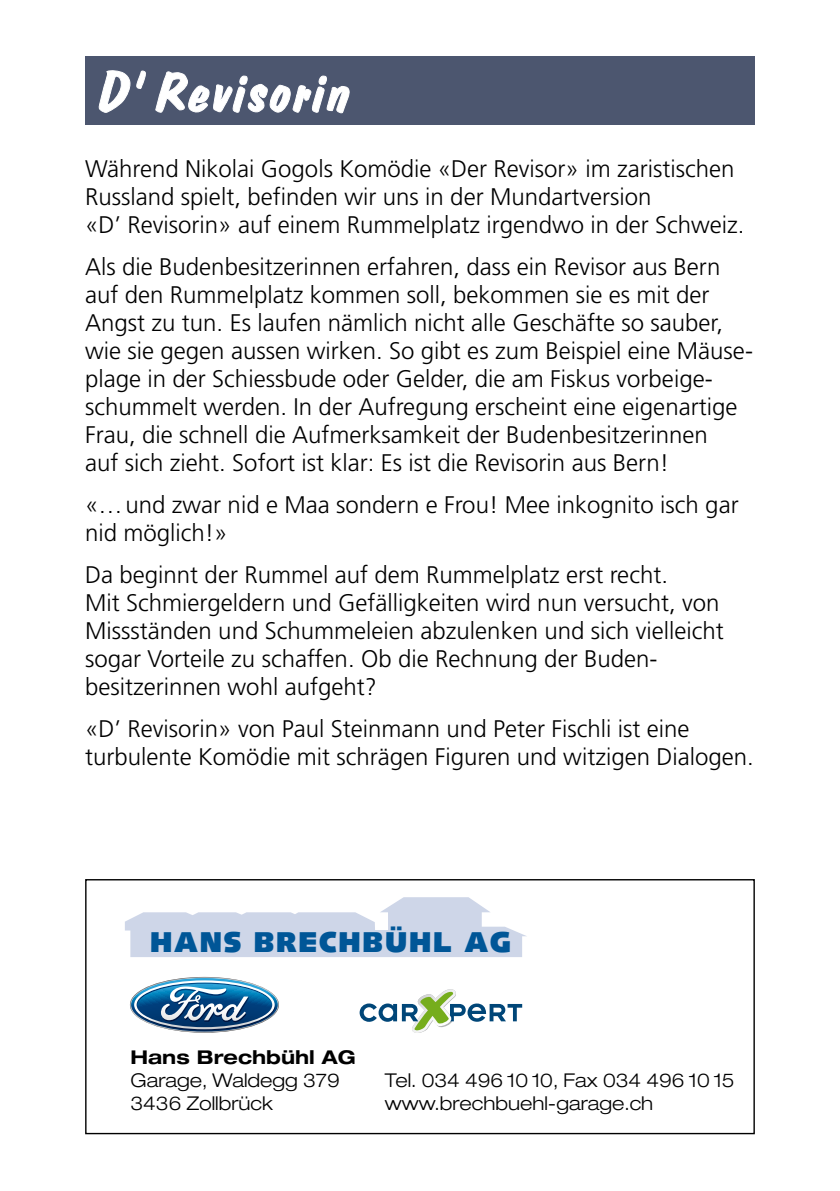
<style>
.page{position:relative;width:840px;height:1191px;background:#fff}
.page>*{position:absolute;margin:0;border:0;box-sizing:border-box;transform-origin:0 0}
.t1{font:56px "Colonia Brush";letter-spacing:.055em;color:#fff;scale:.9 1}
.t2{font:900 28.6px "Syntax LT Std";letter-spacing:.06em;color:#005697}
.t3{font:900 28.6px "Syntax LT Std";letter-spacing:.035em;color:#005697}
.t4{font:300 24px/28px "Frutiger LT Std";color:#000}
.t5{font:300 expanded 19px "Helvetica Neue LT Std";color:#000}
.t6{font:700 expanded 19px "Helvetica Neue LT Std";color:#000}
</style>
<div class="page">
<div style="left:85px;top:879px;width:669px;height:255px;border:1px solid #000"></div>
<svg style="left:130px;top:977px;width:149px;height:55px"></svg>
<svg style="left:359px;top:989px;width:163px;height:44px"></svg>
<svg style="left:125px;top:897px;width:402px;height:60px"></svg>
<div style="left:85px;top:57px;width:669px;height:68px;background:#4c566f"></div>
<svg style="left:98px;top:70px;width:48px;height:43px"></svg>
<svg style="left:155px;top:71px;width:194px;height:43px"></svg>
<h1 class="t1" style="left:96px;top:58px;width:281px">D’ Revisorin</h1>
<p class="t4" style="left:85px;top:155px;width:660px">Während Nikolai Gogols Komödie «Der Revisor» im zaristischen<br>Russland spielt, befinden wir uns in der Mundartversion<br>«D’ Revisorin» auf einem Rummelplatz irgendwo in der Schweiz.</p>
<p class="t4" style="left:85px;top:253px;width:669px">Als die Budenbesitzerinnen erfahren, dass ein Revisor aus Bern auf den Rummelplatz kommen soll, bekommen sie es mit der Angst zu tun. Es laufen nämlich nicht alle Geschäfte so sauber, wie sie gegen aussen wirken. So gibt es zum Beispiel eine Mäuse&shy;plage in der Schiessbude oder Gelder, die am Fiskus vorbeige&shy;schummelt werden. In der Aufregung erscheint eine eigenartige Frau, die schnell die Aufmerksamkeit der Budenbesitzerinnen<br>auf sich zieht. Sofort ist klar: Es ist die Revisorin aus Bern!</p>
<p class="t4" style="left:85px;top:491px;width:654px">«…und zwar nid e Maa sondern e Frou! Mee inkognito isch gar nid möglich!»</p>
<p class="t4" style="left:85px;top:561px;width:640px">Da beginnt der Rummel auf dem Rummelplatz erst recht.<br>Mit Schmiergeldern und Gefälligkeiten wird nun versucht, von Missständen und Schummeleien abzulenken und sich vielleicht sogar Vorteile zu schaffen. Ob die Rechnung der Buden&shy;besitzerinnen wohl aufgeht?</p>
<p class="t4" style="left:85px;top:715px;width:670px">«D’ Revisorin» von Paul Steinmann und Peter Fischli ist eine turbulente Komödie mit schrägen Figuren und witzigen Dialogen.</p>
<p class="t2" style="left:150px;top:925px;width:362px">HANS BRECHBÜHL AG</p>
<p class="t3" style="left:150px;top:926px;width:194px">BRECH ÜHL</p>
<p class="t6" style="left:130px;top:1045px;width:226px">Hans Brechbühl AG</p>
<p class="t5" style="left:130px;top:1069px;width:211px">Garage, Waldegg 379</p>
<p class="t5" style="left:384px;top:1069px;width:351px">Tel. 034 496 10 10, Fax 034 496 10 15</p>
<p class="t5" style="left:130px;top:1092px;width:144px">3436 Zollbrück</p>
<p class="t5" style="left:384px;top:1092px;width:270px">www.brechbuehl-garage.ch</p>
</div>
